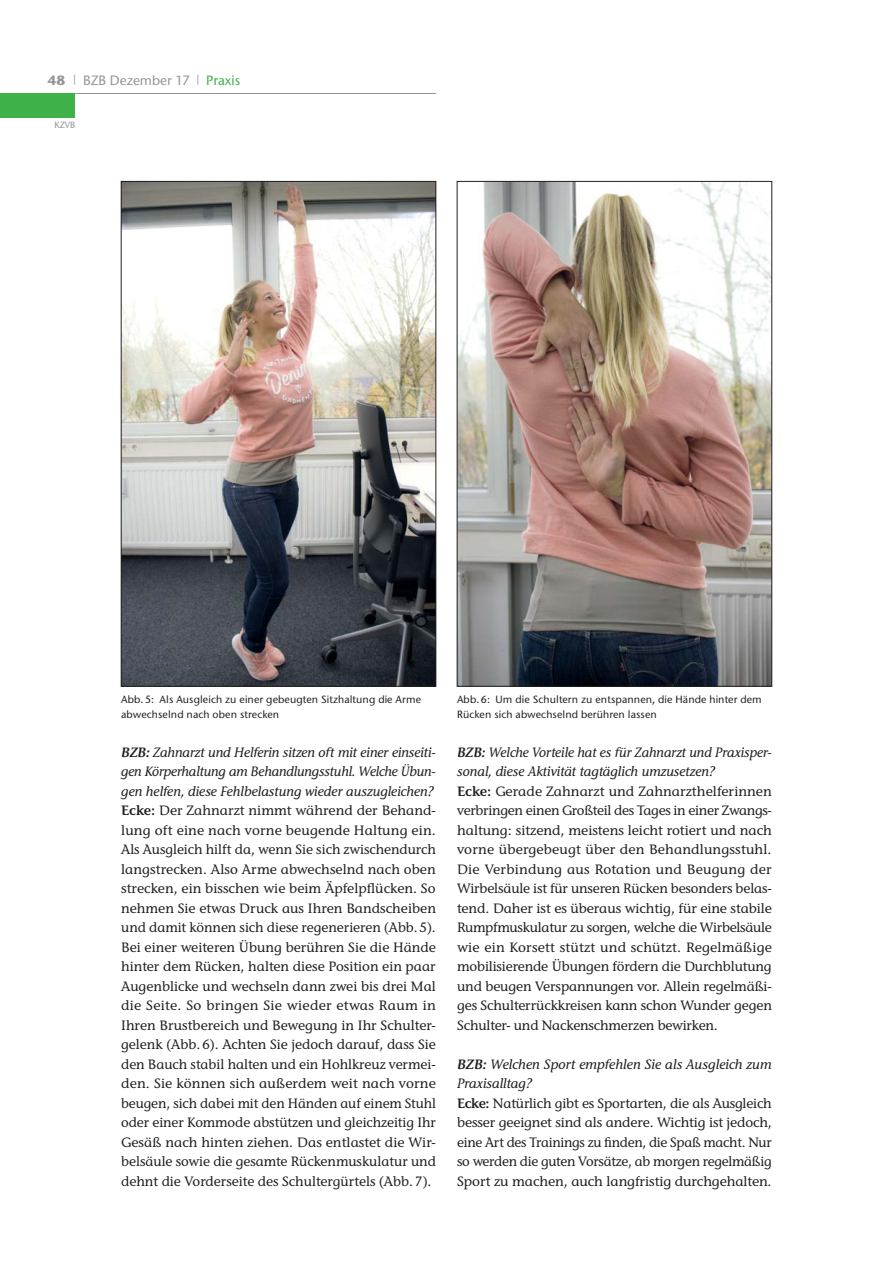
<style>
.page{position:relative;width:893px;height:1263px;background:#fff}
.page>*{position:absolute;margin:0;border:0;box-sizing:border-box;transform-origin:0 0}
.t1{font:500 13.5px/19.5px "Stone Inf ITC Std";color:#231f20}
.t2{font:500 13.5px "Stone Sans ITC Std";color:#939598}
.t3{font:500 13.5px "Stone Sans ITC Std";color:#3eb248}
.t4{font:700 13.5px "Stone Sans ITC Std";color:#939598}
.t5{font:500 10.5px/15px "Stone Sans ITC Std";letter-spacing:.01em;color:#231f20}
.t6{font:500 9px "Stone Sans ITC Std";color:#939598}
.s1{font-weight:600;font-style:italic}
.s2{font-style:italic}
.s3{font-weight:600}
</style>
<div class="page">
<img style="left:123px;top:183px;width:311px;height:501px">
<div style="left:121px;top:181px;width:315px;height:505px;border:1px solid #231f20"></div>
<img style="left:459px;top:183px;width:311px;height:501px">
<div style="left:457px;top:181px;width:315px;height:505px;border:1px solid #231f20"></div>
<hr style="left:0;top:94px;width:436px;height:1px;background:#929497">
<div style="left:0;top:94px;width:75px;height:24px;background:#3eb248"></div>
<p class="t4" style="left:47px;top:75px;width:20px">48</p>
<p class="t3" style="left:197px;top:75px;width:45px"><sup>|</sup> Praxis</p>
<p class="t6" style="left:54px;top:121px;width:23px">KZVB</p>
<p class="t2" style="left:74px;top:75px;width:118px"><sup>|</sup> BZB Dezember 17</p>
<p class="t5" style="left:121px;top:692px;width:301px">Abb. 5: Als Ausgleich zu einer gebeugten Sitzhaltung die Arme abwechselnd nach oben strecken</p>
<p class="t5" style="left:457px;top:692px;width:306px">Abb. 6: Um die Schultern zu entspannen, die Hände hinter dem<br>Rücken sich abwechselnd berühren lassen</p>
<p class="t1" style="left:121px;top:744px;width:316px"><span class="s1">BZB:</span> <span class="s2">Zahnarzt und Helferin sitzen oft mit einer einseiti&shy;gen Körperhaltung am Behandlungsstuhl. Welche Übun&shy;gen helfen, diese Fehlbelastung wieder auszugleichen?<br></span><span class="s3">Ecke:</span> Der Zahnarzt nimmt während der Behand&shy;lung oft eine nach vorne beugende Haltung ein.<br>Als Ausgleich hilft da, wenn Sie sich zwischendurch langstrecken. Also Arme abwechselnd nach oben strecken, ein bisschen wie beim Äpfelpflücken. So nehmen Sie etwas Druck aus Ihren Bandscheiben und damit können sich diese regenerieren (Abb. 5).<br>Bei einer weiteren Übung berühren Sie die Hände hinter dem Rücken, halten diese Position ein paar Augenblicke und wechseln dann zwei bis drei Mal die Seite. So bringen Sie wieder etwas Raum in Ihren Brustbereich und Bewegung in Ihr Schulter&shy;gelenk (Abb. 6). Achten Sie jedoch darauf, dass Sie den Bauch stabil halten und ein Hohlkreuz vermei&shy;den. Sie können sich außerdem weit nach vorne beugen, sich dabei mit den Händen auf einem Stuhl oder einer Kommode abstützen und gleichzeitig Ihr Gesäß nach hinten ziehen. Das entlastet die Wir&shy;belsäule sowie die gesamte Rückenmuskulatur und dehnt die Vorderseite des Schultergürtels (Abb. 7).</p>
<p class="t1" style="left:457px;top:744px;width:316px"><span class="s1">BZB:</span> <span class="s2">Welche Vorteile hat es für Zahnarzt und Praxisper&shy;sonal, diese Aktivität tagtäglich umzusetzen?<br></span><span class="s3">Ecke:</span> Gerade Zahnarzt und Zahnarzthelferinnen verbringen einen Großteil des Tages in einer Zwangs&shy;haltung: sitzend, meistens leicht rotiert und nach vorne übergebeugt über den Behandlungsstuhl.<br>Die Verbindung aus Rotation und Beugung der Wirbelsäule ist für unseren Rücken besonders belas&shy;tend. Daher ist es überaus wichtig, für eine stabile Rumpfmuskulatur zu sorgen, welche die Wirbelsäule wie ein Korsett stützt und schützt. Regelmäßige mobilisierende Übungen fördern die Durchblutung und beugen Verspannungen vor. Allein regelmäßi&shy;ges Schulterrückkreisen kann schon Wunder gegen Schulter- und Nackenschmerzen bewirken.</p>
<p class="t1" style="left:457px;top:1056px;width:316px"><span class="s1">BZB:</span> <span class="s2">Welchen Sport empfehlen Sie als Ausgleich zum Praxisalltag?<br></span><span class="s3">Ecke:</span> Natürlich gibt es Sportarten, die als Ausgleich besser geeignet sind als andere. Wichtig ist jedoch, eine Art des Trainings zu finden, die Spaß macht. Nur so werden die guten Vorsätze, ab morgen regelmäßig Sport zu machen, auch langfristig durchgehalten.</p>
</div>
